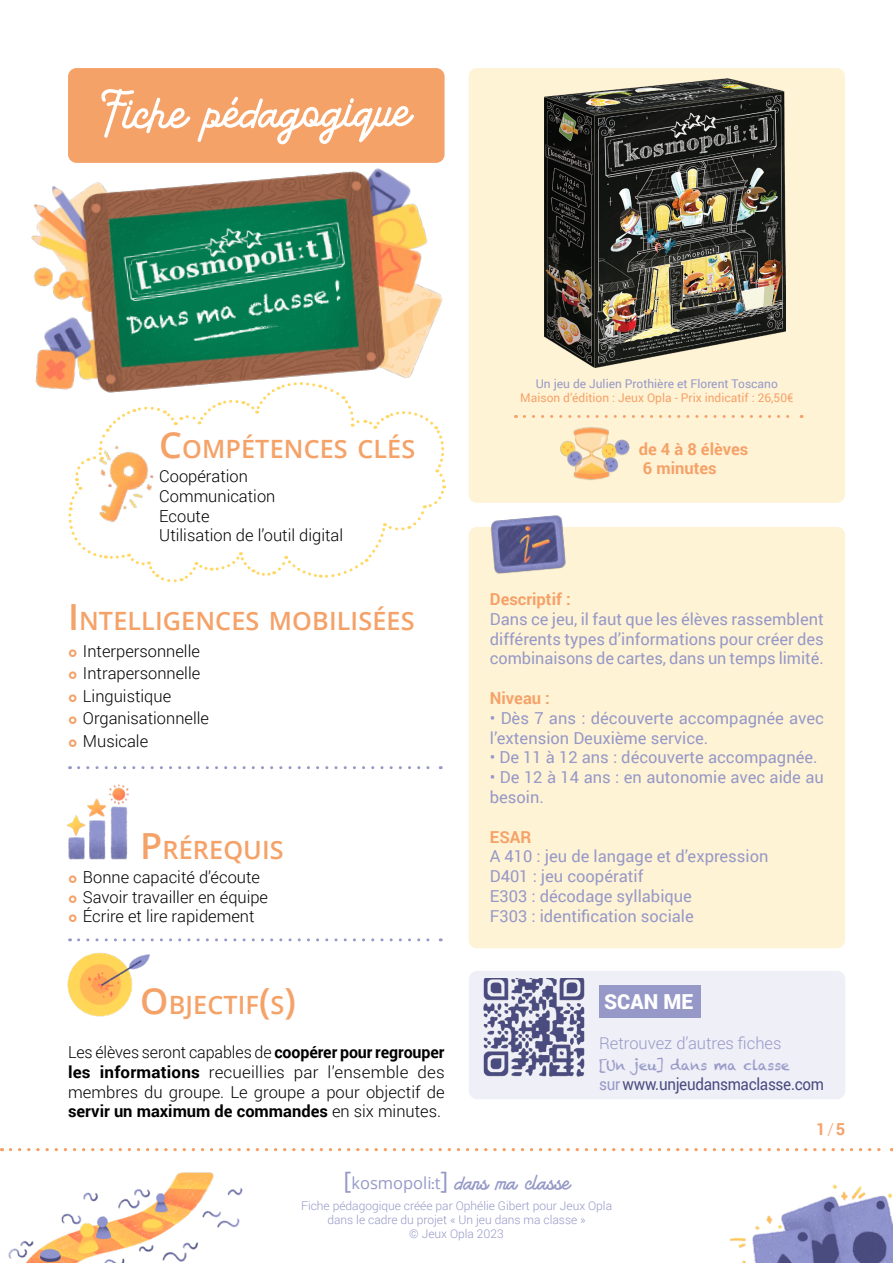
<style>
.page{position:relative;width:893px;height:1263px;background:#fff}
.page>*{position:absolute;margin:0;border:0;box-sizing:border-box;transform-origin:0 0}
.t1{font:52.5px "American Lemon";color:#fff}
.t2{font:600 25.2px "Open Sans";letter-spacing:.005em;color:#f5a268}
.t3{font:24px "American Lemon";color:#9699c7}
.t4{font:900 20.7px "Roboto";color:#fff}
.t5{font:300 16.5px/19.8px "Roboto";color:#000}
.t6{font:16.5px/19.8px "Roboto";color:#9699c7}
.t7{font:700 16.5px/19.8px "Roboto";color:#f5a268}
.t8{font:16.5px "Roboto";letter-spacing:-.02em;color:#494b7f;scale:.92 1}
.t9{font:300 16.5px "Roboto";color:#9699c7}
.t10{font:13.5px "Chalkduster";color:#9699c7}
.t11{font:300 12px/14.4px "Roboto";color:#9699c7;text-align:center}
.t12{font:12px "Roboto";color:#f5a268}
.t13{font:12px "Roboto";color:#9699c7}
.s1{font-size:36px}
.s2{font-weight:700}
.s3{color:#9699c7}
.s4{font-family:"Open Sans"}
.s5{font-family:"Open Sans";font-size:16.5px}
.s6{font-family:"Baskerville";font-size:16.5px}
.s7{font-weight:300}
</style>
<div class="page">
<img style="left:8px;top:1172px;width:235px;height:91px">
<img style="left:730px;top:1184px;width:163px;height:79px">
<svg style="left:71px;top:479px;width:375px;height:104px"></svg>
<div style="left:469px;top:527px;width:376px;height:421px;background:#fff3d6;border-radius:9px"></div>
<div style="left:68px;top:68px;width:377px;height:95px;background:#f5a268;border-radius:9px"></div>
<div style="left:469px;top:68px;width:376px;height:435px;background:#fff3d6;border-radius:9px"></div>
<img style="left:68px;top:478px;width:107px;height:55px">
<img style="left:66px;top:784px;width:63px;height:76px">
<div style="left:469px;top:971px;width:376px;height:128px;background:#efeff8;border-radius:9px"></div>
<img style="left:483px;top:979px;width:102px;height:98px">
<div style="left:599px;top:985px;width:102px;height:33px;background:#9699c7"></div>
<img style="left:67px;top:940px;width:85px;height:77px">
<svg style="left:79px;top:938px;width:362px;height:3px"></svg>
<img style="left:560px;top:427px;width:70px;height:53px">
<img style="left:491px;top:515px;width:75px;height:59px">
<svg style="left:79px;top:766px;width:362px;height:3px"></svg>
<svg style="left:524px;top:415px;width:278px;height:3px"></svg>
<svg style="left:10px;top:1148px;width:882px;height:3px"></svg>
<img style="left:31px;top:95px;width:438px;height:383px">
<img style="left:544px;top:78px;width:241px;height:290px">
<h1 class="t1" style="left:103px;top:75px;width:308px">F iche pédagogique</h1>
<h2 class="t2" style="left:159px;top:432px;width:257px"><span class="s1">C</span>OMPÉTENCES CLÉS</h2>
<p class="t5" style="left:159px;top:466px;width:185px">Coopération<br>Communication<br>Ecoute<br>Utilisation de l’outil digital</p>
<h2 class="t2" style="left:68px;top:604px;width:348px"><span class="s1">I</span> NTELLIGENCES MOBILISÉES</h2>
<p class="t5" style="left:83px;top:639px;width:128px;line-height:22.5px">Interpersonnelle<br>Intrapersonnelle<br>Linguistique<br>Organisationnelle<br>Musicale</p>
<h2 class="t2" style="left:140px;top:832px;width:145px"><span class="s1">P</span>RÉREQUIS</h2>
<p class="t5" style="left:83px;top:866px;width:187px">Bonne capacité d’écoute<br>Savoir travailler en équipe<br>Écrire et lire rapidement</p>
<p class="t13" style="left:536px;top:375px;width:244px">Un jeu de Julien Prothière et Florent Toscano</p>
<p class="t12" style="left:520px;top:389px;width:275px">Maison d’édition : Jeux Opla - Prix indicatif : 26,50€</p>
<p class="t7" style="left:639px;top:438px;width:111px">de 4 à 8 élèves<br>6 minutes</p>
<p class="t7" style="left:490px;top:589px;width:82px">Descriptif :</p>
<p class="t6" style="left:490px;top:608px;width:336px;text-align:justify">Dans ce jeu, il faut que les élèves rassemblent différents types d’informations pour créer des combinaisons de cartes, dans un temps limité.</p>
<p class="t7" style="left:490px;top:688px;width:62px">Niveau :</p>
<p class="t6" style="left:490px;top:707px;width:336px">• Dès 7 ans : découverte accompagnée avec l’extension Deuxième service.</p>
<p class="t6" style="left:490px;top:747px;width:329px">• De 11 à 12 ans : découverte accompagnée.</p>
<p class="t6" style="left:490px;top:767px;width:336px">• De 12 à 14 ans : en autonomie avec aide au besoin.</p>
<p class="t7" style="left:490px;top:826px;width:43px">ESAR</p>
<p class="t6" style="left:490px;top:846px;width:280px">A 410 : jeu de langage et d’expression<br>D401 : jeu coopératif<br>E303 : décodage syllabique<br>F303 : identification sociale</p>
<h2 class="t2" style="left:140px;top:988px;width:157px"><span class="s1">O</span> BJECTIF<span class="s1">(</span>S<span class="s1">)</span></h2>
<p class="t4" style="left:604px;top:987px;width:90px">SCAN ME</p>
<p class="t5" style="left:68px;top:1042px;width:378px;text-align:justify">Les élèves seront capables de <span class="s2">coopérer pour regrouper les informations</span> recueillies par l’ensemble des membres du groupe. Le groupe a pour objectif de <span class="s2">servir un maximum de commandes</span> en six minutes.</p>
<p class="t9" style="left:599px;top:1032px;width:184px">Retrouvez d’autres fiches</p>
<p class="t10" style="left:599px;top:1057px;width:192px">[Un jeu] dans ma classe</p>
<p class="t8" style="left:599px;top:1072px;width:246px"><span class="s3">sur</span> www.unjeudansmaclasse.com</p>
<h3 class="t3" style="left:343px;top:1165px;width:228px"><span class="s4">[</span><span class="s5">kosmopoli</span><span class="s6">ː</span><span class="s5">t</span><span class="s4">]</span> dans ma classe</h3>
<p class="t11" style="left:301px;top:1198px;width:313px">Fiche pédagogique créée par Ophélie Gibert pour Jeux Opla dans le cadre du projet « Un jeu dans ma classe »<br>© Jeux Opla 2023</p>
<p class="t7" style="left:816px;top:1118px;width:30px">1 <span class="s7">/</span> 5</p>
</div>
